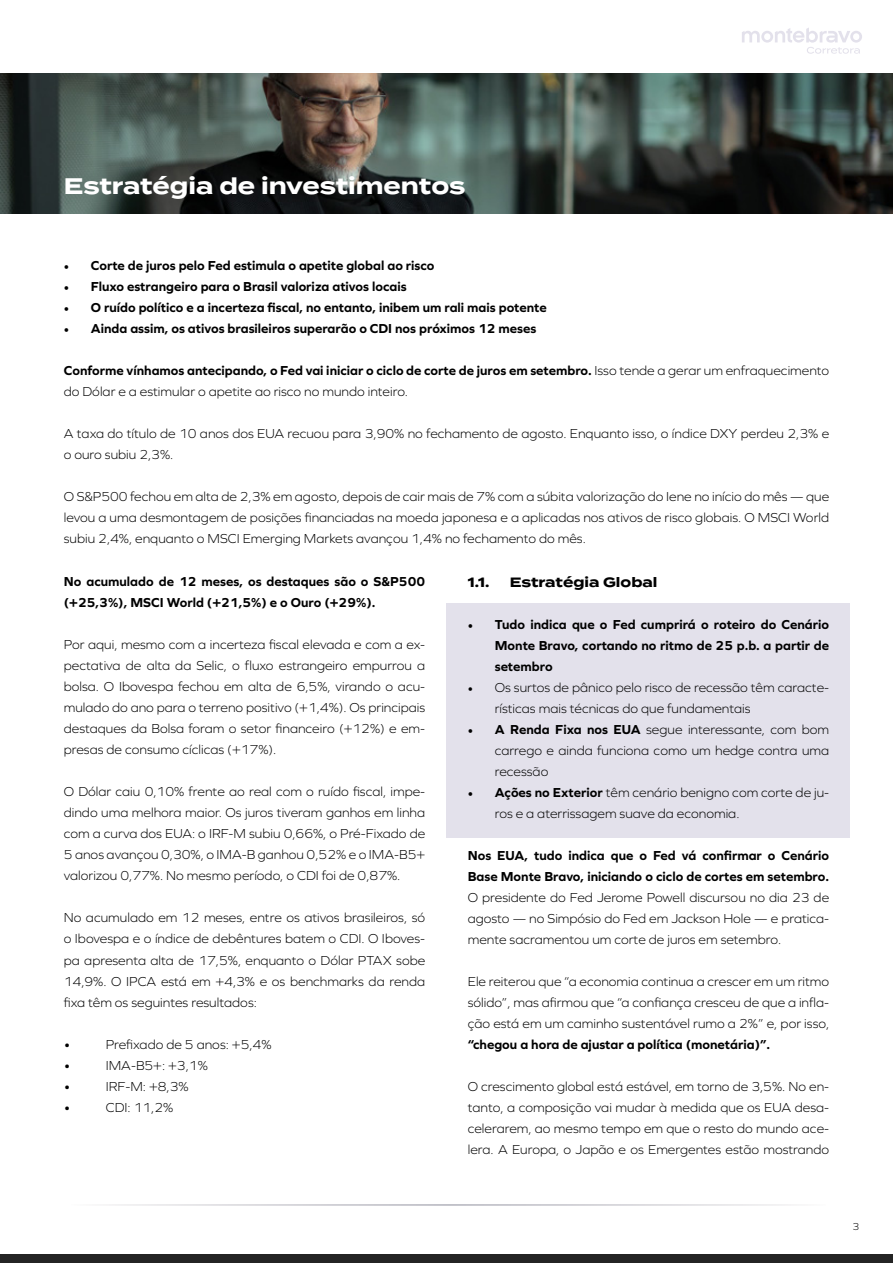
<style>
.page{position:relative;width:893px;height:1263px;background:#fff}
.page>*{position:absolute;margin:0;border:0;box-sizing:border-box;transform-origin:0 0}
.t1{font:700 22.5px "Termina";color:#fff}
.t2{font:300 13.5px/21px "Graphie";color:#000;text-align:justify}
.t3{font:700 13.5px/21px "Graphie";color:#000}
.t4{font:700 13.5px "Termina";color:#000}
.t5{font:300 10.5px "Graphie";color:#000}
.s1{font-family:"Minion Pro"}
.s2{font-weight:700}
.s3{font-family:"Minion Pro";font-weight:400}
.s4{font-family:"Minion Pro";font-weight:700}
</style>
<div class="page">
<div style="left:0;top:1255px;width:893px;height:8px;background:#242424"></div>
<svg style="left:742px;top:28px;width:120px;height:26px"></svg>
<div style="left:446px;top:603px;width:404px;height:235px;background:#e3e1eb"></div>
<img style="left:0;top:73px;width:893px;height:141px">
<h1 class="t1" style="left:64px;top:169px;width:403px">Estratégia de investimentos</h1>
<p class="t3" style="left:64px;top:254px;width:372px"><span class="s1">•</span> Corte de juros pelo Fed estimula o apetite global ao risco</p>
<p class="t3" style="left:64px;top:275px;width:344px"><span class="s1">•</span> Fluxo estrangeiro para o Brasil valoriza ativos locais</p>
<p class="t3" style="left:64px;top:296px;width:484px"><span class="s1">•</span> O ruído político e a incerteza fiscal, no entanto, inibem um rali mais potente</p>
<p class="t3" style="left:64px;top:317px;width:474px"><span class="s1">•</span> Ainda assim, os ativos brasileiros superarão o CDI nos próximos 12 meses</p>
<p class="t2" style="left:64px;top:359px;width:767px"><span class="s2">Conforme vínhamos antecipando, o Fed vai iniciar o ciclo de corte de juros em setembro.</span> Isso tende a gerar um enfraquecimento do Dólar e a estimular o apetite ao risco no mundo inteiro.</p>
<p class="t2" style="left:64px;top:422px;width:767px">A taxa do título de 10 anos dos EUA recuou para 3,90% no fechamento de agosto. Enquanto isso, o índice DXY perdeu 2,3% e o ouro subiu 2,3%.</p>
<p class="t2" style="left:64px;top:485px;width:767px">O S&amp;P500 fechou em alta de 2,3% em agosto, depois de cair mais de 7% com a súbita valorização do Iene no início do mês — que levou a uma desmontagem de posições financiadas na moeda japonesa e a aplicadas nos ativos de risco globais. O MSCI World subiu 2,4%, enquanto o MSCI Emerging Markets avançou 1,4% no fechamento do mês.</p>
<p class="t3" style="left:64px;top:571px;width:363px">No acumulado de 12 meses, os destaques são o S&amp;P500 (+25,3%), MSCI World (+21,5%) e o Ouro (+29%).</p>
<p class="t2" style="left:64px;top:634px;width:363px">Por aqui, mesmo com a incerteza fiscal elevada e com a ex&shy;pectativa de alta da Selic, o fluxo estrangeiro empurrou a bolsa. O Ibovespa fechou em alta de 6,5%, virando o acu&shy;mulado do ano para o terreno positivo (+1,4%). Os principais destaques da Bolsa foram o setor financeiro (+12%) e em&shy;presas de consumo cíclicas (+17%).</p>
<p class="t2" style="left:64px;top:781px;width:363px">O Dólar caiu 0,10% frente ao real com o ruído fiscal, impe&shy;dindo uma melhora maior. Os juros tiveram ganhos em linha com a curva dos EUA: o IRF-M subiu 0,66%, o Pré-Fixado de 5 anos avançou 0,30%, o IMA-B ganhou 0,52% e o IMA-B5+ valorizou 0,77%. No mesmo período, o CDI foi de 0,87%.</p>
<p class="t2" style="left:64px;top:907px;width:363px">No acumulado em 12 meses, entre os ativos brasileiros, só o Ibovespa e o índice de debêntures batem o CDI. O Iboves&shy;pa apresenta alta de 17,5%, enquanto o Dólar PTAX sobe 14,9%. O IPCA está em +4,3% e os benchmarks da renda fixa têm os seguintes resultados:</p>
<p class="t2" style="left:64px;top:1033px;width:8px">•</p>
<p class="t2" style="left:106px;top:1033px;width:167px">Prefixado de 5 anos: +5,4%</p>
<p class="t2" style="left:64px;top:1054px;width:8px">•</p>
<p class="t2" style="left:106px;top:1054px;width:104px">IMA-B5+: +3,1%</p>
<p class="t2" style="left:64px;top:1075px;width:8px">•</p>
<p class="t2" style="left:106px;top:1075px;width:84px">IRF-M: +8,3%</p>
<p class="t2" style="left:64px;top:1096px;width:8px">•</p>
<p class="t2" style="left:106px;top:1096px;width:69px">CDI: 11,2%</p>
<p class="t4" style="left:468px;top:572px;width:23px">1.1.</p>
<p class="t4" style="left:510px;top:572px;width:149px">Estratégia Global</p>
<p class="t3" style="left:495px;top:613px;width:336px;text-align:justify;text-indent:-27px"><span class="s1">•</span> Tudo indica que o Fed cumprirá o roteiro do Cenário Monte Bravo, cortando no ritmo de 25 p.b. a partir de setembro</p>
<p class="t2" style="left:495px;top:676px;width:336px;text-indent:-27px"><span class="s3">•</span> Os surtos de pânico pelo risco de recessão têm caracte&shy;rísticas mais técnicas do que fundamentais</p>
<p class="t2" style="left:495px;top:718px;width:336px;text-indent:-27px"><span class="s4">•</span> <span class="s2">A Renda Fixa nos EUA</span> segue interessante, com bom carrego e ainda funciona como um hedge contra uma recessão</p>
<p class="t2" style="left:495px;top:781px;width:336px;text-indent:-27px"><span class="s4">•</span> <span class="s2">Ações no Exterior</span> têm cenário benigno com corte de ju&shy;ros e a aterrissagem suave da economia.</p>
<p class="t3" style="left:468px;top:844px;width:363px">Nos EUA, tudo indica que o Fed vá confirmar o Cenário<br>Base Monte Bravo, iniciando o ciclo de cortes em setembro.</p>
<p class="t2" style="left:468px;top:886px;width:363px">O presidente do Fed Jerome Powell discursou no dia 23 de agosto — no Simpósio do Fed em Jackson Hole — e pratica&shy;mente sacramentou um corte de juros em setembro.</p>
<p class="t2" style="left:468px;top:970px;width:363px">Ele reiterou que “a economia continua a crescer em um ritmo sólido”, mas afirmou que “a confiança cresceu de que a infla&shy;ção está em um caminho sustentável rumo a 2%” e, por isso,</p>
<p class="t3" style="left:468px;top:1033px;width:304px">“chegou a hora de ajustar a política (monetária)”.</p>
<p class="t2" style="left:468px;top:1076px;width:363px">O crescimento global está estável, em torno de 3,5%. No en&shy;tanto, a composição vai mudar à medida que os EUA desa&shy;celerarem, ao mesmo tempo em que o resto do mundo ace&shy;lera. A Europa, o Japão e os Emergentes estão mostrando</p>
<p class="t5" style="left:852px;top:1221px;width:8px">3</p>
</div>
